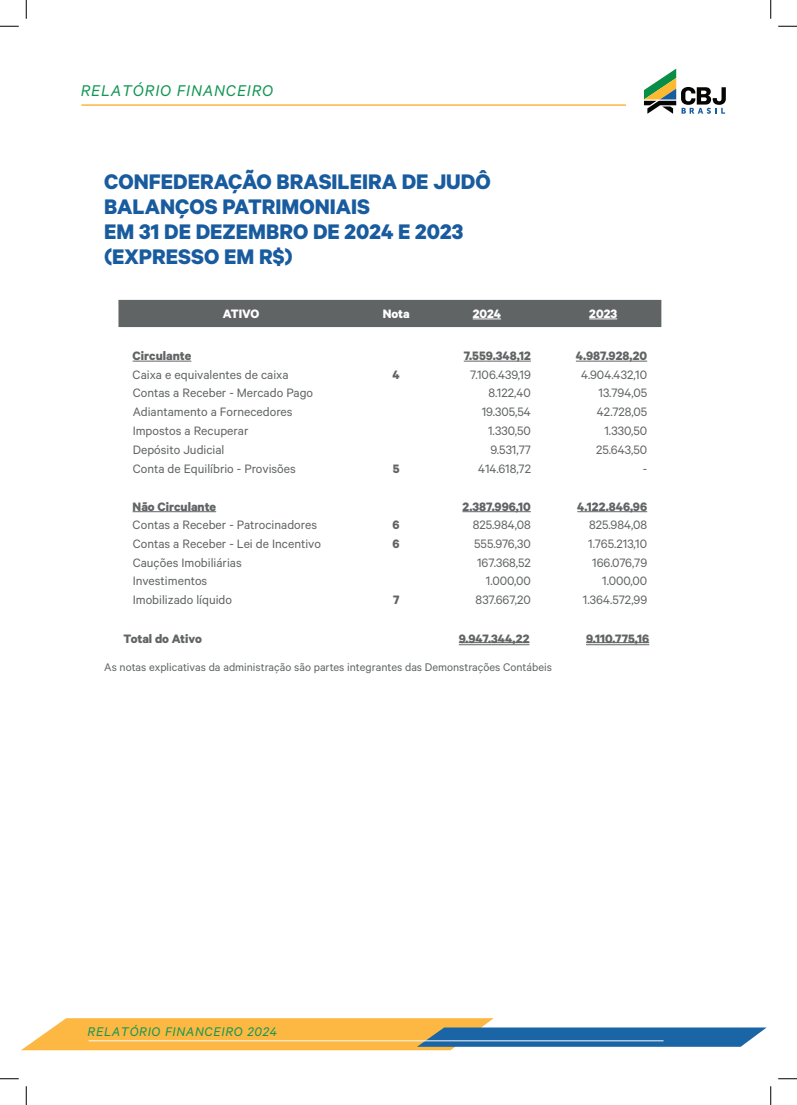
<style>
.page{position:relative;width:797px;height:1105px;background:#fff}
.page>*{position:absolute;margin:0;border:0;box-sizing:border-box;transform-origin:0 0}
.t1{font:700 23.75px/25px "Calibre";color:#185b9e}
.t2{font:italic 17.5px "Calibre";letter-spacing:.05em;color:#129654}
.t3{font:italic 14.12px "Calibre";letter-spacing:.05em;color:#129654}
.t4{font:13.75px "Calibre";color:#616465}
.t5{font:700 13.75px "Calibre";color:#616465}
.t6{font:700 13.75px "Calibre";color:#fff}
.t7{font:12.5px "Calibre";color:#606465}
</style>
<div class="page">
<hr style="left:81px;top:104px;width:545px;height:2px;background:#fab642">
<svg style="left:21px;top:1018px;width:745px;height:32px"></svg>
<hr style="left:88px;top:1040px;width:575px;height:1px;background:#f9fbfb">
<svg style="left:644px;top:68px;width:82px;height:46px"></svg>
<div style="left:118px;top:300px;width:543px;height:27px;background:#616465"></div>
<hr style="left:133px;top:361px;width:58px;height:1px;background:#616465">
<hr style="left:464px;top:361px;width:67px;height:1px;background:#616465">
<hr style="left:576px;top:361px;width:71px;height:1px;background:#616465">
<hr style="left:133px;top:511px;width:83px;height:1px;background:#616465">
<hr style="left:462px;top:511px;width:69px;height:1px;background:#616465">
<hr style="left:577px;top:511px;width:70px;height:1px;background:#616465">
<hr style="left:459px;top:642px;width:70px;height:1px;background:#616465">
<hr style="left:459px;top:644px;width:70px;height:1px;background:#616465">
<hr style="left:586px;top:642px;width:63px;height:1px;background:#616465">
<hr style="left:586px;top:644px;width:63px;height:1px;background:#616465">
<svg style="left:0;top:25px;width:19px;height:2px"></svg>
<svg style="left:778px;top:25px;width:19px;height:2px"></svg>
<svg style="left:0;top:1078px;width:19px;height:1px"></svg>
<svg style="left:778px;top:1078px;width:19px;height:1px"></svg>
<svg style="left:25px;top:0;width:2px;height:19px"></svg>
<svg style="left:25px;top:1086px;width:2px;height:19px"></svg>
<svg style="left:770px;top:0;width:1px;height:19px"></svg>
<svg style="left:770px;top:1086px;width:1px;height:19px"></svg>
<p class="t2" style="left:81px;top:81px;width:194px">RELATÓRIO FINANCEIRO</p>
<h1 class="t1" style="left:104px;top:168px;width:388px">CONFEDERAÇÃO BRASILEIRA DE JUDÔ<br>BALANÇOS PATRIMONIAIS<br>EM 31 DE DEZEMBRO DE 2024 E 2023 (EXPRESSO EM R$)</h1>
<p class="t6" style="left:223px;top:305px;width:38px">ATIVO</p>
<p class="t6" style="left:382px;top:305px;width:28px">Nota</p>
<p class="t6" style="left:473px;top:305px;width:30px">2024</p>
<p class="t6" style="left:589px;top:305px;width:29px">2023</p>
<p class="t5" style="left:133px;top:347px;width:60px">Circulante</p>
<p class="t5" style="left:464px;top:347px;width:69px">7.559.348,12</p>
<p class="t5" style="left:576px;top:347px;width:73px">4.987.928,20</p>
<p class="t4" style="left:133px;top:366px;width:157px">Caixa e equivalentes de caixa</p>
<p class="t5" style="left:392px;top:366px;width:9px">4</p>
<p class="t4" style="left:470px;top:366px;width:62px">7.106.439,19</p>
<p class="t4" style="left:581px;top:366px;width:68px">4.904.432,10</p>
<p class="t4" style="left:133px;top:385px;width:182px">Contas a Receber - Mercado Pago</p>
<p class="t4" style="left:488px;top:385px;width:44px">8.122,40</p>
<p class="t4" style="left:598px;top:385px;width:50px">13.794,05</p>
<p class="t4" style="left:133px;top:404px;width:161px">Adiantamento a Fornecedores</p>
<p class="t4" style="left:482px;top:404px;width:51px">19.305,54</p>
<p class="t4" style="left:597px;top:404px;width:52px">42.728,05</p>
<p class="t4" style="left:133px;top:423px;width:117px">Impostos a Recuperar</p>
<p class="t4" style="left:488px;top:423px;width:44px">1.330,50</p>
<p class="t4" style="left:604px;top:423px;width:44px">1.330,50</p>
<p class="t4" style="left:133px;top:442px;width:93px">Depósito Judicial</p>
<p class="t4" style="left:490px;top:442px;width:42px">9.531,77</p>
<p class="t4" style="left:596px;top:442px;width:52px">25.643,50</p>
<p class="t4" style="left:133px;top:461px;width:165px">Conta de Equilíbrio - Provisões</p>
<p class="t5" style="left:393px;top:460px;width:8px">5</p>
<p class="t4" style="left:478px;top:461px;width:54px">414.618,72</p>
<p class="t4" style="left:643px;top:461px;width:6px">-</p>
<p class="t5" style="left:133px;top:498px;width:85px">Não Circulante</p>
<p class="t5" style="left:462px;top:498px;width:70px">2.387.996,10</p>
<p class="t5" style="left:577px;top:498px;width:71px">4.122.846,96</p>
<p class="t4" style="left:133px;top:517px;width:186px">Contas a Receber - Patrocinadores</p>
<p class="t5" style="left:392px;top:516px;width:9px">6</p>
<p class="t4" style="left:473px;top:517px;width:60px">825.984,08</p>
<p class="t4" style="left:589px;top:517px;width:60px">825.984,08</p>
<p class="t4" style="left:133px;top:536px;width:190px">Contas a Receber - Lei de Incentivo</p>
<p class="t5" style="left:392px;top:535px;width:9px">6</p>
<p class="t4" style="left:474px;top:536px;width:58px">555.976,30</p>
<p class="t4" style="left:588px;top:536px;width:60px">1.765.213,10</p>
<p class="t4" style="left:133px;top:554px;width:111px">Cauções Imobiliárias</p>
<p class="t4" style="left:477px;top:554px;width:55px">167.368,52</p>
<p class="t4" style="left:592px;top:554px;width:57px">166.076,79</p>
<p class="t4" style="left:133px;top:573px;width:76px">Investimentos</p>
<p class="t4" style="left:486px;top:573px;width:46px">1.000,00</p>
<p class="t4" style="left:602px;top:573px;width:46px">1.000,00</p>
<p class="t4" style="left:133px;top:592px;width:101px">Imobilizado líquido</p>
<p class="t5" style="left:393px;top:591px;width:8px">7</p>
<p class="t4" style="left:475px;top:592px;width:57px">837.667,20</p>
<p class="t4" style="left:583px;top:592px;width:66px">1.364.572,99</p>
<p class="t5" style="left:123px;top:630px;width:80px">Total do Ativo</p>
<p class="t5" style="left:459px;top:630px;width:72px">9.947.344,22</p>
<p class="t5" style="left:586px;top:630px;width:65px">9.110.775,16</p>
<p class="t7" style="left:104px;top:659px;width:449px">As notas explicativas da administração são partes integrantes das Demonstrações Contábeis</p>
<p class="t3" style="left:88px;top:1023px;width:191px">RELATÓRIO FINANCEIRO 2024</p>
</div>
